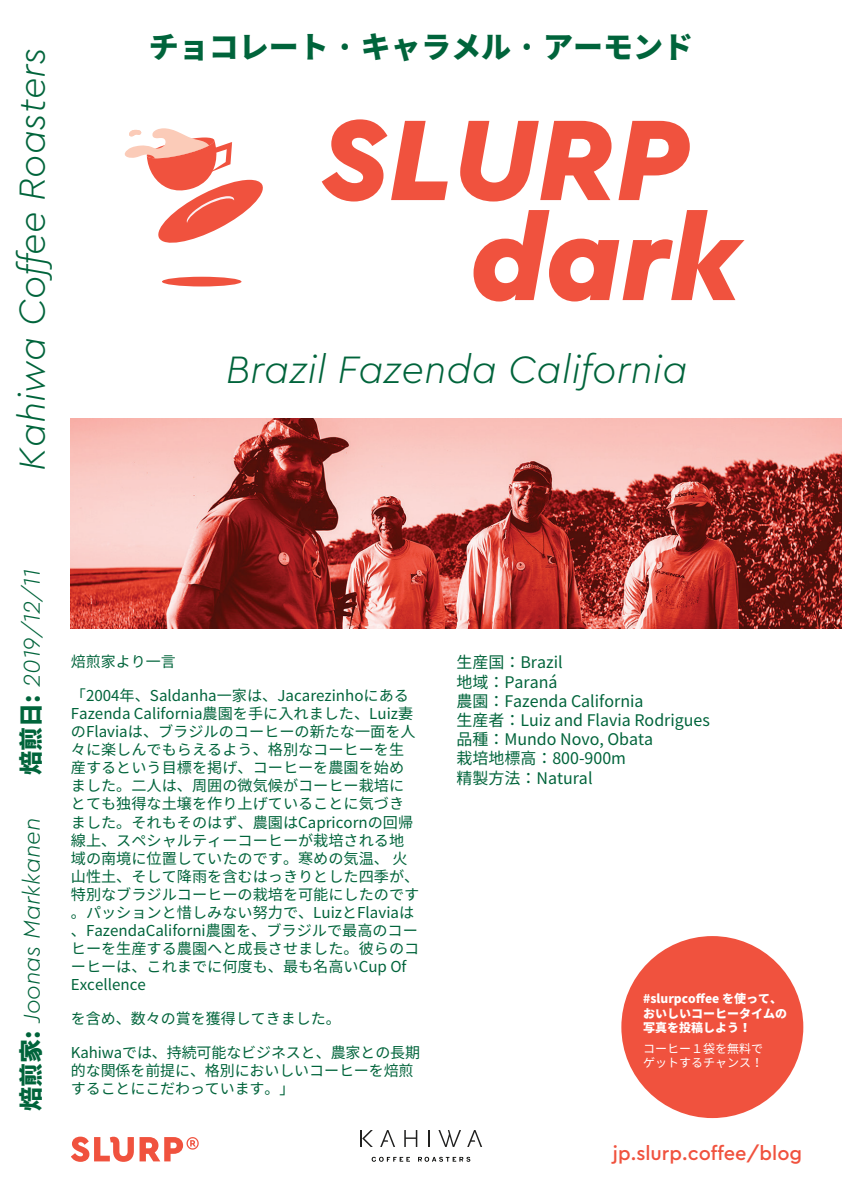
<style>
.page{position:relative;width:842px;height:1191px;background:#fff}
.page>*{position:absolute;margin:0;border:0;box-sizing:border-box;transform-origin:0 0}
.t1{font:italic 900 120px "Cera Pro";color:#f0523e}
.t2{font:italic 300 40px "Cera Pro";color:#00643b}
.t3{font:italic 300 38px "Cera Pro";color:#00643b}
.t4{font:900 30px "Noto Sans JP";color:#00643b}
.t5{font:italic 300 24px "Cera Pro";color:#00643b}
.t6{font:500 20px "Cera Pro";color:#f0523e}
.t7{font:16px/19.2px "Noto Sans JP";color:#00643b}
.t8{font:15px/18px "Noto Sans JP";color:#00643b}
.t9{font:900 12px/14.4px "Noto Sans JP";color:#fff}
.t10{font:12px/14.4px "Noto Sans JP";color:#fff}
.s1{font-family:"Noto Sans JP";font-weight:900;font-style:normal}
</style>
<div class="page">
<img style="left:71px;top:418px;width:771px;height:211px">
<svg style="left:71px;top:1136px;width:128px;height:25px"></svg>
<svg style="left:124px;top:128px;width:139px;height:115px"></svg>
<svg style="left:162px;top:277px;width:79px;height:9px"></svg>
<div style="left:621px;top:936px;width:182px;height:182px;background:#f0523e;border-radius:50%"></div>
<svg style="left:360px;top:1130px;width:13px;height:17px"></svg>
<svg style="left:380px;top:1130px;width:15px;height:17px"></svg>
<svg style="left:404px;top:1130px;width:13px;height:17px"></svg>
<svg style="left:428px;top:1130px;width:2px;height:17px"></svg>
<svg style="left:438px;top:1130px;width:23px;height:17px"></svg>
<svg style="left:467px;top:1130px;width:15px;height:17px"></svg>
<svg style="left:418px;top:1156px;width:52px;height:5px"></svg>
<svg style="left:372px;top:1156px;width:38px;height:5px"></svg>
<h3 class="t3" style="left:7px;top:470px;width:425px;rotate:-90deg">Kahiwa Coffee Roasters</h3>
<h3 class="t4" style="left:149px;top:30px;width:546px">チョコレート · キャラメル · アーモンド</h3>
<h1 class="t1" style="left:321px;top:80px;width:370px">SLURP</h1>
<h1 class="t1" style="left:470px;top:180px;width:272px">dark</h1>
<h2 class="t2" style="left:226px;top:343px;width:463px">Brazil Fazenda California</h2>
<h3 class="t5" style="left:16px;top:774px;width:207px;rotate:-90deg"><span class="s1">焙煎日:</span> 2019/12/11</h3>
<h3 class="t5" style="left:16px;top:1110px;width:294px;rotate:-90deg"><span class="s1">焙煎家:</span> Joonas Markkanen</h3>
<p class="t8" style="left:71px;top:653px;width:107px">焙煎家より一言</p>
<p class="t8" style="left:71px;top:687px;width:350px">「2004年、Saldanha一家は、Jacarezinhoにある<br>Fazenda California農園を手に入れました、Luiz妻のFlaviaは、ブラジルのコーヒーの新たな一面を人々に楽しんでもらえるよう、格別なコーヒーを生産するという目標を掲げ、コーヒーを農園を始めました。二人は、周囲の微気候がコーヒー栽培にとても独得な土壌を作り上げていることに気づきました。それもそのはず、農園はCapricornの回帰線上、スペシャルティーコーヒーが栽培される地域の南境に位置していたのです。寒めの気温、 火山性土、そして降雨を含むはっきりとした四季が、特別なブラジルコーヒーの栽培を可能にしたのです。パッションと惜しみない努力で、LuizとFlaviaは、FazendaCaliforni農園を、ブラジルで最高のコーヒーを生産する農園へと成長させました。彼らのコーヒーは、これまでに何度も、最も名高いCup Of<br>Excellence</p>
<p class="t8" style="left:71px;top:1009px;width:272px">を含め、数々の賞を獲得してきました。</p>
<p class="t8" style="left:71px;top:1043px;width:351px">Kahiwaでは、持続可能なビジネスと、農家との長期的な関係を前提に、格別においしいコーヒーを焙煎することにこだわっています。」</p>
<p class="t7" style="left:456px;top:653px;width:255px">生産国：Brazil<br>地域：Paraná<br>農園：Fazenda California<br>生産者：Luiz and Flavia Rodrigues品種：Mundo Novo, Obata<br>栽培地標高：800-900m<br>精製方法：Natural</p>
<p class="t9" style="left:643px;top:991px;width:145px">#slurpcoffee を使って、おいしいコーヒータイムの写真を投稿しよう！</p>
<p class="t10" style="left:643px;top:1041px;width:121px">コーヒー１袋を無料でゲットするチャンス！</p>
<h3 class="t6" style="left:613px;top:1140px;width:191px">jp.slurp.coffee/blog</h3>
</div>
